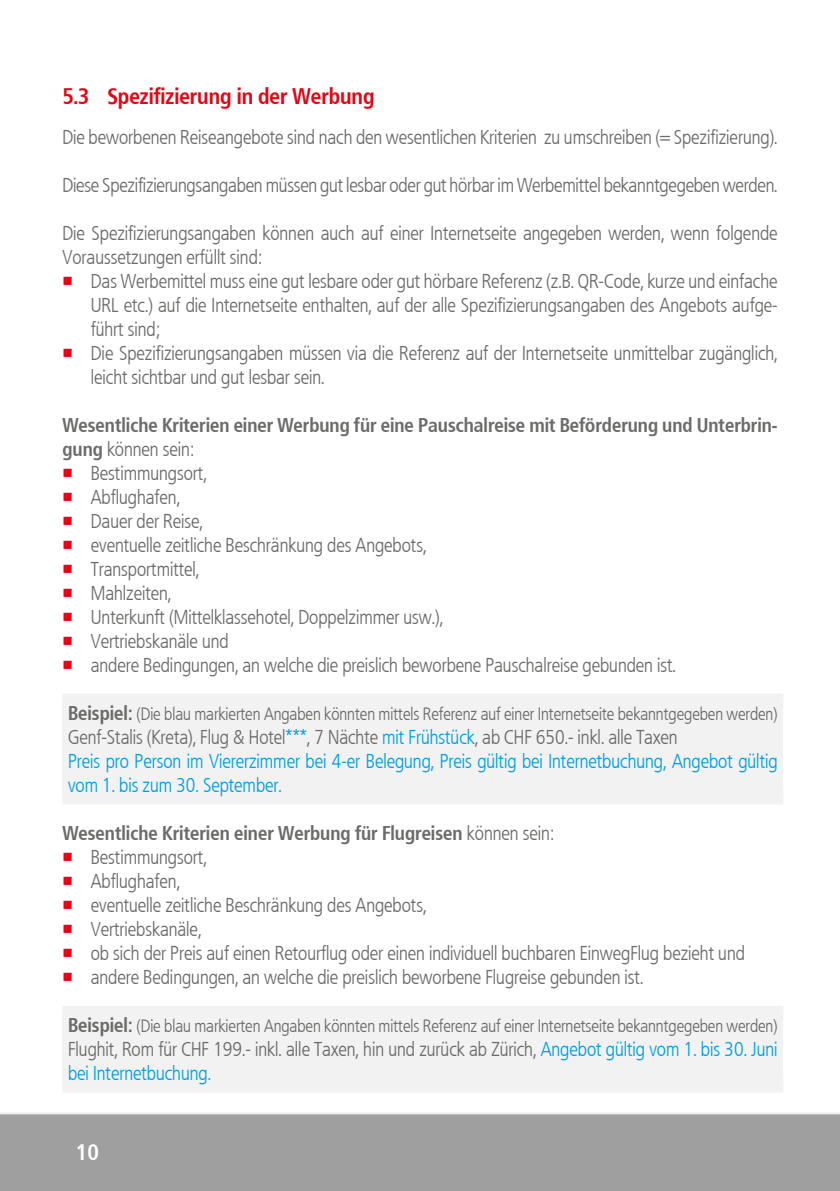
<style>
.page{position:relative;width:840px;height:1191px;background:#fff}
.page>*{position:absolute;margin:0;border:0;box-sizing:border-box;transform-origin:0 0}
.t1{font:700 22px "Frutiger Condensed BQ";color:#e30613}
.t2{font:700 22px "Frutiger Condensed BQ";color:#fff}
.t3{font:300 20px/24px "Frutiger Condensed BQ";color:#6b6b6a}
.t4{font:300 20px/24px "Frutiger Condensed BQ";color:#009fe3}
.t5{font:700 19.4px "Frutiger Condensed BQ";color:#6b6b6a}
.t6{font:300 17.8px "Frutiger Condensed BQ";color:#6b6b6a}
.s1{font-weight:700;font-size:19.4px}
.s2{color:#6b6b6a}
.s3{font-weight:300;font-size:20px}
.s4{color:#009fe3}
</style>
<div class="page">
<div style="left:0;top:1113px;width:839px;height:78px;background:#9f9f9f"></div>
<hr style="left:0;top:1112px;width:839px;height:2px;background:#ededed">
<div style="left:62px;top:701px;width:720px;height:95px;background:#f2f2f2"></div>
<div style="left:62px;top:788px;width:720px;height:16px;background:#f2f2f2"></div>
<div style="left:62px;top:693px;width:720px;height:16px;background:#f2f2f2"></div>
<div style="left:62px;top:1013px;width:720px;height:71px;background:#f2f2f2"></div>
<div style="left:62px;top:1076px;width:720px;height:16px;background:#f2f2f2"></div>
<div style="left:62px;top:1005px;width:720px;height:16px;background:#f2f2f2"></div>
<p class="t1" style="left:62px;top:82px;width:313px">5.3 Spezifizierung in der Werbung</p>
<p class="t3" style="left:62px;top:125px;width:716px">Die beworbenen Reiseangebote sind nach den wesentlichen Kriterien zu umschreiben (= Spezifizierung).</p>
<p class="t3" style="left:62px;top:173px;width:716px">Diese Spezifizierungsangaben müssen gut lesbar oder gut hörbar im Werbemittel bekanntgegeben werden.</p>
<p class="t3" style="left:62px;top:221px;width:716px">Die Spezifizierungsangaben können auch auf einer Internetseite angegeben werden, wenn folgende<br>Voraussetzungen erfüllt sind:</p>
<p class="t3" style="left:91px;top:269px;width:688px">Das Werbemittel muss eine gut lesbare oder gut hörbare Referenz (z.B. QR-Code, kurze und einfache URL etc.) auf die Internetseite enthalten, auf der alle Spezifizierungsangaben des Angebots aufge&shy;führt sind;<br>Die Spezifizierungsangaben müssen via die Referenz auf der Internetseite unmittelbar zugänglich, leicht sichtbar und gut lesbar sein.</p>
<p class="t5" style="left:62px;top:413px;width:716px">Wesentliche Kriterien einer Werbung für eine Pauschalreise mit Beförderung und Unterbrin-</p>
<p class="t3" style="left:91px;top:437px;width:586px;text-indent:-28px"><span class="s1">gung</span> können sein:<br>Bestimmungsort,<br>Abflughafen,<br>Dauer der Reise,<br>eventuelle zeitliche Beschränkung des Angebots,<br>Transportmittel,<br>Mahlzeiten,<br>Unterkunft (Mittelklassehotel, Doppelzimmer usw.),<br>Vertriebskanäle und<br>andere Bedingungen, an welche die preislich beworbene Pauschalreise gebunden ist.</p>
<p class="t6" style="left:68px;top:703px;width:710px"><span class="s1">Beispiel:</span> (Die blau markierten Angaben könnten mittels Referenz auf einer Internetseite bekanntgegeben werden)</p>
<p class="t4" style="left:68px;top:725px;width:710px"><span class="s2">Genf-Stalis (Kreta), Flug &amp; Hotel</span>***<span class="s2">, 7 Nächte</span> mit Frühstück<span class="s2">, ab CHF 650.- inkl. alle Taxen<br></span>Preis pro Person im Viererzimmer bei 4-er Belegung, Preis gültig bei Internetbuchung, Angebot gültig vom 1. bis zum 30. September.</p>
<p class="t5" style="left:62px;top:821px;width:493px">Wesentliche Kriterien einer Werbung für Flugreisen <span class="s3">können sein:</span></p>
<p class="t3" style="left:91px;top:845px;width:655px">Bestimmungsort,<br>Abflughafen,<br>eventuelle zeitliche Beschränkung des Angebots,<br>Vertriebskanäle,<br>ob sich der Preis auf einen Retourflug oder einen individuell buchbaren EinwegFlug bezieht und andere Bedingungen, an welche die preislich beworbene Flugreise gebunden ist.</p>
<p class="t6" style="left:68px;top:1015px;width:710px"><span class="s1">Beispiel:</span> (Die blau markierten Angaben könnten mittels Referenz auf einer Internetseite bekanntgegeben werden)</p>
<p class="t3" style="left:68px;top:1037px;width:710px">Flughit, Rom für CHF 199.- inkl. alle Taxen, hin und zurück ab Zürich, <span class="s4">Angebot gültig vom 1. bis 30. Juni bei Internetbuchung.</span></p>
<p class="t2" style="left:76px;top:1138px;width:24px">10</p>
</div>
